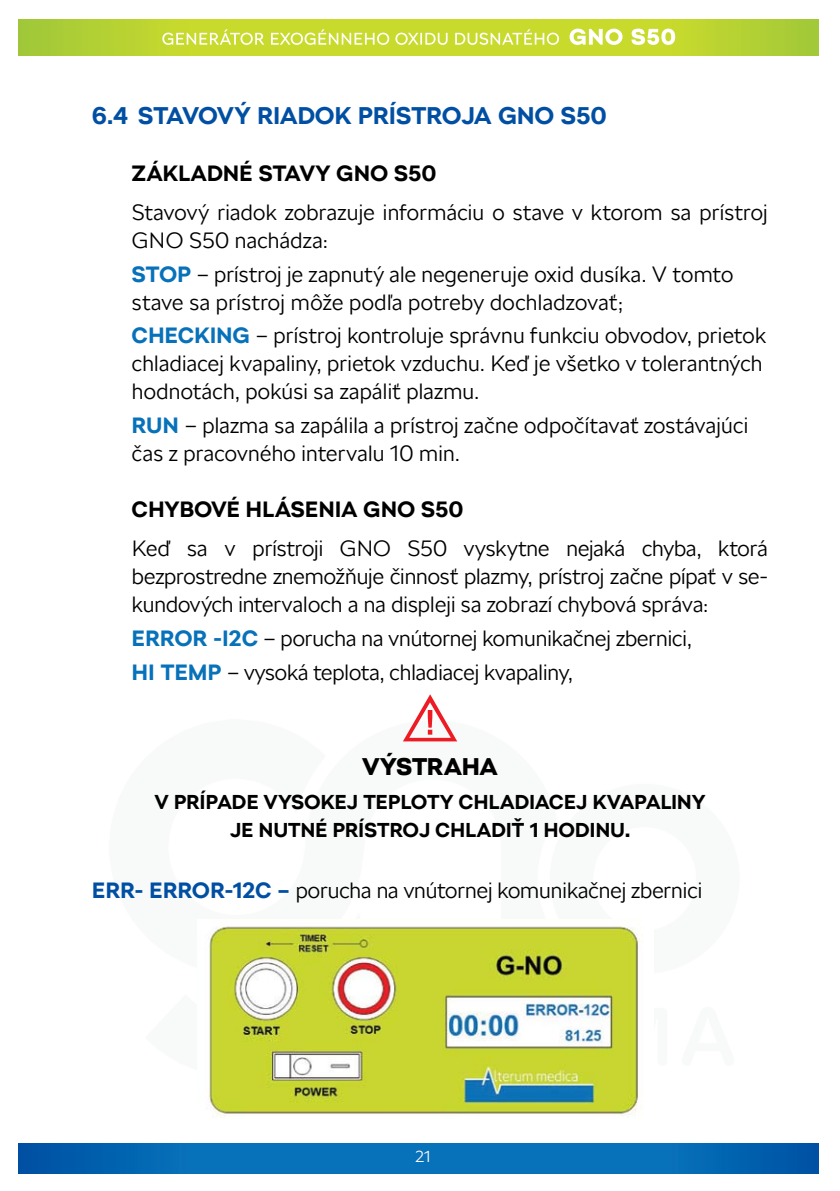
<style>
.page{position:relative;width:840px;height:1191px;background:#fff}
.page>*{position:absolute;margin:0;border:0;box-sizing:border-box;transform-origin:0 0}
.t1{font:700 24px "SKODA Next";letter-spacing:.005em;color:#004fa3}
.t2{font:900 24px "SKODA Next";color:#000}
.t3{font:300 22px/28px "SKODA Next";letter-spacing:.01em;color:#000}
.t4{font:700 22px "SKODA Next";letter-spacing:.015em;color:#000}
.t5{font:700 22px "SKODA Next";color:#0771ba}
.t6{font:700 22px "SKODA Next";color:#004fa3}
.t7{font:700 20px/28px "SKODA Next";letter-spacing:.015em;color:#000;text-align:center}
.t8{font:300 15.8px "SKODA Next";color:#fff}
.s1{font-weight:700;color:#0771ba}
.s2{font-size:22px}
.s3{font-weight:700;color:#004fa3}
</style>
<div class="page">
<svg style="left:19px;top:1143px;width:799px;height:30px;background:#046ab5"></svg>
<svg style="left:19px;top:19px;width:799px;height:36px;background:#bdd430"></svg>
<svg style="left:162px;top:29px;width:512px;height:16px"></svg>
<svg style="left:403px;top:694px;width:54px;height:47px"></svg>
<img style="left:209px;top:919px;width:432px;height:199px">
<p class="t1" style="left:92px;top:102px;width:53px">6.4 STAVOVÝ</p>
<p class="t1" style="left:257px;top:102px;width:17px">RIADOK</p>
<p class="t1" style="left:358px;top:102px;width:249px">PRÍSTROJA GNO S50</p>
<p class="t4" style="left:132px;top:160px;width:305px">ZÁKLADNÉ STAVY GNO S50</p>
<p class="t3" style="left:132px;top:198px;width:638px">Stavový riadok zobrazuje informáciu o stave v ktorom sa prístroj<br>GNO</p>
<p class="t3" style="left:189px;top:226px;width:140px">S50 nachádza:</p>
<p class="t5" style="left:132px;top:261px;width:16px">STOP</p>
<p class="t3" style="left:132px;top:260px;width:602px;text-indent:65px">– prístroj je zapnutý ale negeneruje oxid dusíka. V tomto stave sa prístroj môže podľa potreby dochladzovať;</p>
<p class="t3" style="left:132px;top:322px;width:635px"><span class="s1">CHECKING</span> – prístroj kontroluje správnu funkciu obvodov, prietok chladiacej kvapaliny, prietok vzduchu. Keď je všetko v tolerantných hodnotách, pokúsi sa zapáliť plazmu.</p>
<p class="t5" style="left:132px;top:412px;width:16px">RUN</p>
<p class="t3" style="left:132px;top:411px;width:617px;text-indent:53px">– plazma sa zapálila a prístroj začne odpočítavať zostávajúci čas z pracovného intervalu 10 min.</p>
<p class="t4" style="left:132px;top:496px;width:33px">CHYBOV</p>
<p class="t4" style="left:227px;top:496px;width:34px">É HLÁSENIA</p>
<p class="t4" style="left:363px;top:496px;width:101px">GNO S50</p>
<p class="t3" style="left:92px;top:535px;width:265px">Keď sa v prístroji GNO</p>
<p class="t3" style="left:132px;top:535px;width:637px;text-align:justify;text-indent:275px">S50 vyskytne nejaká chyba, ktorá bezprostredne znemožňuje činnosť plazmy, prístroj začne pípať v se&shy;kundových intervaloch a na displeji sa zobrazí chybová správa:</p>
<p class="t5" style="left:132px;top:625px;width:16px">ERROR</p>
<p class="t3" style="left:213px;top:624px;width:479px"><span class="s1">-I2C</span> – porucha na vnútornej komunikačnej zbernici,</p>
<p class="t5" style="left:132px;top:659px;width:45px">HI TEMP</p>
<p class="t3" style="left:227px;top:658px;width:346px">– vysoká teplota, chladiacej kvapaliny,</p>
<p class="t2" style="left:362px;top:752px;width:52px">VÝSTRA</p>
<p class="t2" style="left:462px;top:752px;width:37px">HA</p>
<p class="t7" style="left:155px;top:787px;width:551px">V PRÍPADE VYSOKEJ TEPLOTY C HLADIAC EJ KVAPALINY<br>JE NUTNÉ PRÍSTROJ CHLADIŤ 1 HODINU<span class="s2">.</span></p>
<p class="t6" style="left:92px;top:877px;width:15px">ERR</p>
<p class="t6" style="left:135px;top:877px;width:31px">- ERROR</p>
<p class="t3" style="left:224px;top:877px;width:478px"><span class="s3">-12C –</span> porucha na vnútornej komunikačnej zbernici</p>
<p class="t8" style="left:415px;top:1147px;width:17px">21</p>
</div>
